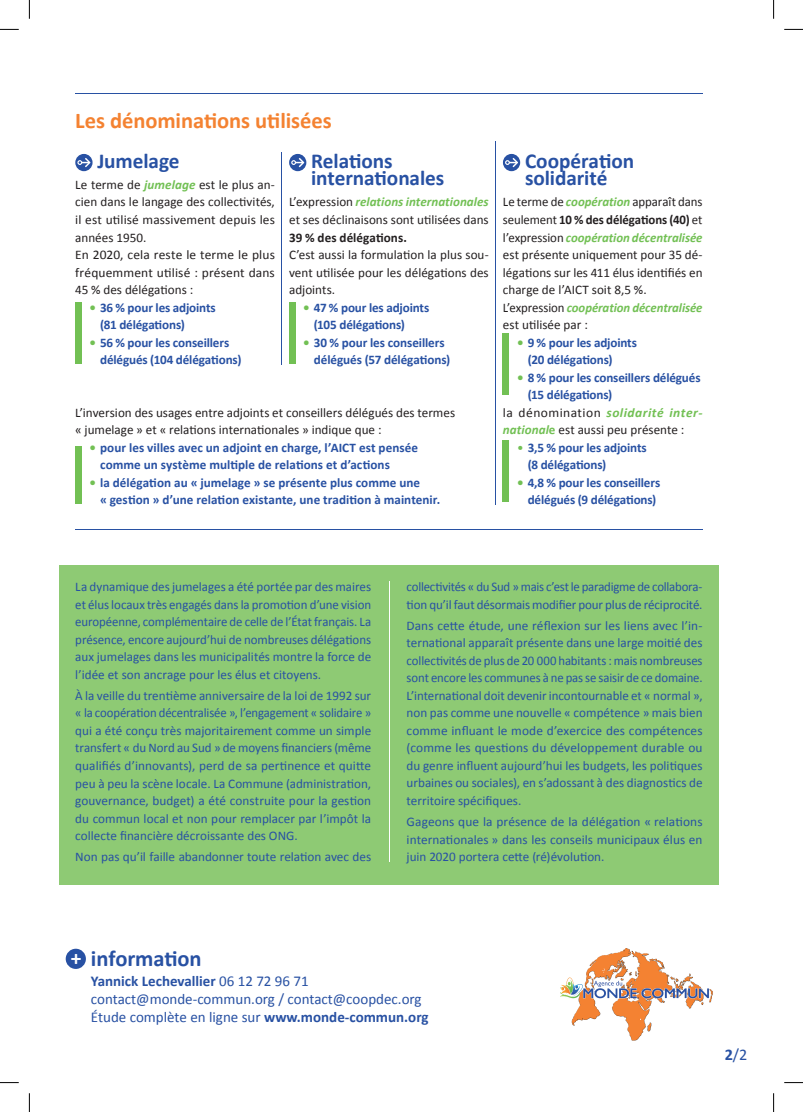
<style>
.page{position:relative;width:803px;height:1112px;background:#fff}
.page>*{position:absolute;margin:0;border:0;box-sizing:border-box;transform-origin:0 0}
.t1{font:700 22.5px "Calibri";letter-spacing:-.005em;color:#f48231}
.t2{font:700 22.5px "Calibri";letter-spacing:-.005em;color:#2851a3}
.t3{font:700 21.25px/17.5px "Calibri";letter-spacing:-.005em;color:#2851a3}
.t4{font:16.25px "Calibri";color:#2851a3}
.t5{font:15px/18px "Calibri";color:#2851a3}
.t6{font:13.12px/17.5px "Calibri";color:#2851a3;text-align:justify}
.t7{font:13.12px/17.5px "Calibri";color:#231f20}
.t8{font:700 13.12px/17.5px "Calibri";letter-spacing:-.01em;color:#2851a3}
.t9{font:italic 700 13.12px "Calibri";letter-spacing:.035em;color:#72c054}
.t10{font:700 13.12px "Calibri";letter-spacing:.005em;color:#231f20}
.s1{font-weight:700;font-style:italic;color:#72c054}
.s2{color:#72c054}
.s3{font-weight:700}
.s4{font-weight:400;font-style:normal;color:#231f20}
.s5{font-weight:700;color:#72c054}
.s6{font-weight:400;color:#72c054}
.s7{font-size:21.38px;color:#fff}
</style>
<div class="page">
<div style="left:60px;top:565px;width:659px;height:319px;background:#8eca74"></div>
<svg style="left:75px;top:154px;width:18px;height:17px"></svg>
<svg style="left:77px;top:158px;width:13px;height:9px"></svg>
<div style="left:289px;top:154px;width:17px;height:17px;background:#2851a3;border-radius:50%"></div>
<svg style="left:291px;top:158px;width:13px;height:9px"></svg>
<div style="left:503px;top:154px;width:17px;height:17px;background:#2851a3;border-radius:50%"></div>
<svg style="left:505px;top:158px;width:13px;height:9px"></svg>
<div style="left:66px;top:948px;width:20px;height:20px;background:#2851a3;border-radius:50%"></div>
<hr style="left:389px;top:581px;width:1px;height:281px;background:#fff">
<div style="left:75px;top:302px;width:7px;height:62px;background:#72c054"></div>
<div style="left:503px;top:333px;width:6px;height:62px;background:#72c054"></div>
<div style="left:503px;top:440px;width:6px;height:61px;background:#72c054"></div>
<div style="left:289px;top:302px;width:6px;height:62px;background:#72c054"></div>
<div style="left:76px;top:446px;width:6px;height:58px;background:#72c054"></div>
<img style="left:561px;top:948px;width:152px;height:91px">
<hr style="left:282px;top:152px;width:1px;height:212px;background:#2851a3">
<hr style="left:495px;top:141px;width:1px;height:364px;background:#2851a3">
<hr style="left:75px;top:93px;width:628px;height:1px;background:#2851a3">
<hr style="left:75px;top:528px;width:627px;height:1px;background:#2851a3">
<svg style="left:0;top:29px;width:19px;height:1px"></svg>
<svg style="left:784px;top:29px;width:19px;height:1px"></svg>
<svg style="left:0;top:1082px;width:19px;height:1px"></svg>
<svg style="left:784px;top:1082px;width:19px;height:1px"></svg>
<svg style="left:29px;top:0;width:1px;height:19px"></svg>
<svg style="left:29px;top:1093px;width:1px;height:18px"></svg>
<svg style="left:773px;top:0;width:1px;height:19px"></svg>
<svg style="left:773px;top:1093px;width:1px;height:18px"></svg>
<h1 class="t1" style="left:75px;top:106px;width:258px">Les dénominations utilisées</h1>
<h2 class="t3" style="left:97px;top:152px;width:84px">Jumelage</h2>
<p class="t7" style="left:75px;top:176px;width:201px">Le terme de <span class="s1">jumelage</span> est le plus an&shy;cien dans le langage des collectivités, il est utilisé massivement depuis les années 1950.<br>En 2020, cela reste le terme le plus fréquemment utilisé : présent dans<br>45 % des délégations :</p>
<p class="t8" style="left:100px;top:298px;width:117px;text-indent:-11px"><span class="s2">•</span> 36 % pour les adjoints (81 délégations)</p>
<p class="t8" style="left:100px;top:333px;width:143px;text-indent:-11px"><span class="s2">•</span> 56 % pour les conseillers délégués (104 délégations)</p>
<h2 class="t3" style="left:311px;top:152px;width:135px">Relations internationales</h2>
<p class="t7" style="left:289px;top:193px;width:201px">L’expression <span class="s1">relations internationales </span>et ses déclinaisons sont utilisées dans</p>
<p class="t10" style="left:289px;top:229px;width:119px">39 % des délégations.</p>
<p class="t7" style="left:289px;top:246px;width:201px;text-align:justify">C’est aussi la formulation la plus sou&shy;vent utilisée pour les délégations des adjoints.</p>
<p class="t8" style="left:314px;top:298px;width:117px;text-indent:-11px"><span class="s2">•</span> 47 % pour les adjoints (105 délégations)</p>
<p class="t8" style="left:314px;top:333px;width:138px;text-indent:-11px"><span class="s2">•</span> 30 % pour les conseillers délégués (57 délégations)</p>
<p class="t7" style="left:75px;top:403px;width:381px">L’inversion des usages entre adjoints et conseillers délégués des termes « jumelage » et « relations internationales » indique que :</p>
<p class="t8" style="left:100px;top:438px;width:319px;text-indent:-11px"><span class="s2">•</span> pour les villes avec un adjoint en charge, l’AICT est pensée comme un système multiple de relations et d’actions</p>
<p class="t8" style="left:100px;top:473px;width:342px;text-indent:-11px"><span class="s2">•</span> la délégation au « jumelage » se présente plus comme une<br>« gestion » d’une relation existante, une tradition à maintenir.</p>
<h2 class="t3" style="left:525px;top:152px;width:111px">Coopération solidarité</h2>
<p class="t7" style="left:503px;top:193px;width:201px">Le terme de <span class="s1">coopération</span> apparaît dans seulement <span class="s3">10 % des délégations (40)</span> et l’expression <span class="s1">coopération décentralisée </span>est présente uniquement pour 35 dé&shy;légations sur les 411 élus identifiés en charge de l’AICT soit 8,5 %.<br>L’expression <span class="s1">coopération décentralisée </span>est utilisée par :</p>
<p class="t8" style="left:528px;top:333px;width:111px;text-indent:-11px"><span class="s2">•</span> 9 % pour les adjoints (20 délégations)</p>
<p class="t8" style="left:517px;top:368px;width:185px"><span class="s2">•</span> 8 % pour les conseillers délégués</p>
<p class="t8" style="left:528px;top:386px;width:86px">(15 délégations)</p>
<p class="t9" style="left:503px;top:404px;width:201px"><span class="s4">la dénomination</span> solidarité inter-</p>
<p class="t7" style="left:503px;top:421px;width:183px"><span class="s1">national</span><span class="s5">e</span> est aussi peu présente :</p>
<p class="t8" style="left:528px;top:438px;width:121px;text-indent:-11px"><span class="s6">•</span> 3,5 % pour les adjoints (8 délégations)</p>
<p class="t8" style="left:517px;top:473px;width:145px;text-align:center"><span class="s2">•</span> 4,8 % pour les conseillers délégués (9 délégations)</p>
<p class="t6" style="left:75px;top:578px;width:297px">La dynamique des jumelages a été portée par des maires et élus locaux très engagés dans la promotion d’une vision européenne, complémentaire de celle de l’État français. La présence, encore aujourd’hui de nombreuses délégations aux jumelages dans les municipalités montre la force de l’idée et son ancrage pour les élus et citoyens.</p>
<p class="t6" style="left:75px;top:686px;width:297px">À la veille du trentième anniversaire de la loi de 1992 sur « la coopération décentralisée », l’engagement « solidaire » qui a été conçu très majoritairement comme un simple transfert « du Nord au Sud » de moyens financiers (même qualifiés d’innovants), perd de sa pertinence et quitte peu à peu la scène locale. La Commune (administration, gouvernance, budget) a été construite pour la gestion du commun local et non pour remplacer par l’impôt la collecte financière décroissante des ONG.</p>
<p class="t6" style="left:75px;top:847px;width:297px">Non pas qu’il faille abandonner toute relation avec des</p>
<p class="t6" style="left:407px;top:578px;width:297px">collectivités « du Sud » mais c’est le paradigme de collabora&shy;tion qu’il faut désormais modifier pour plus de réciprocité.</p>
<p class="t6" style="left:407px;top:616px;width:297px">Dans cette étude, une réflexion sur les liens avec l’in&shy;ternational apparaît présente dans une large moitié des collectivités de plus de 20 000 habitants : mais nombreuses sont encore les communes à ne pas se saisir de ce domaine.<br>L’international doit devenir incontournable et « normal », non pas comme une nouvelle « compétence » mais bien comme influant le mode d’exercice des compétences (comme les questions du développement durable ou du genre influent aujourd’hui les budgets, les politiques urbaines ou sociales), en s’adossant à des diagnostics de territoire spécifiques.</p>
<p class="t6" style="left:407px;top:812px;width:297px">Gageons que la présence de la délégation « relations internationales » dans les conseils municipaux élus en juin 2020 portera cette (ré)évolution.</p>
<h1 class="t2" style="left:71px;top:943px;width:132px"><span class="s7">+</span> information</h1>
<p class="t5" style="left:91px;top:971px;width:339px"><span class="s3">Yannick Lechevallier</span> 06 12 72 96 71 contact@monde-commun.org / contact@coopdec.org<br>Étude complète en ligne sur <span class="s3">www.monde-commun.org</span></p>
<p class="t4" style="left:725px;top:1043px;width:24px"><span class="s3">2</span>/2</p>
</div>
